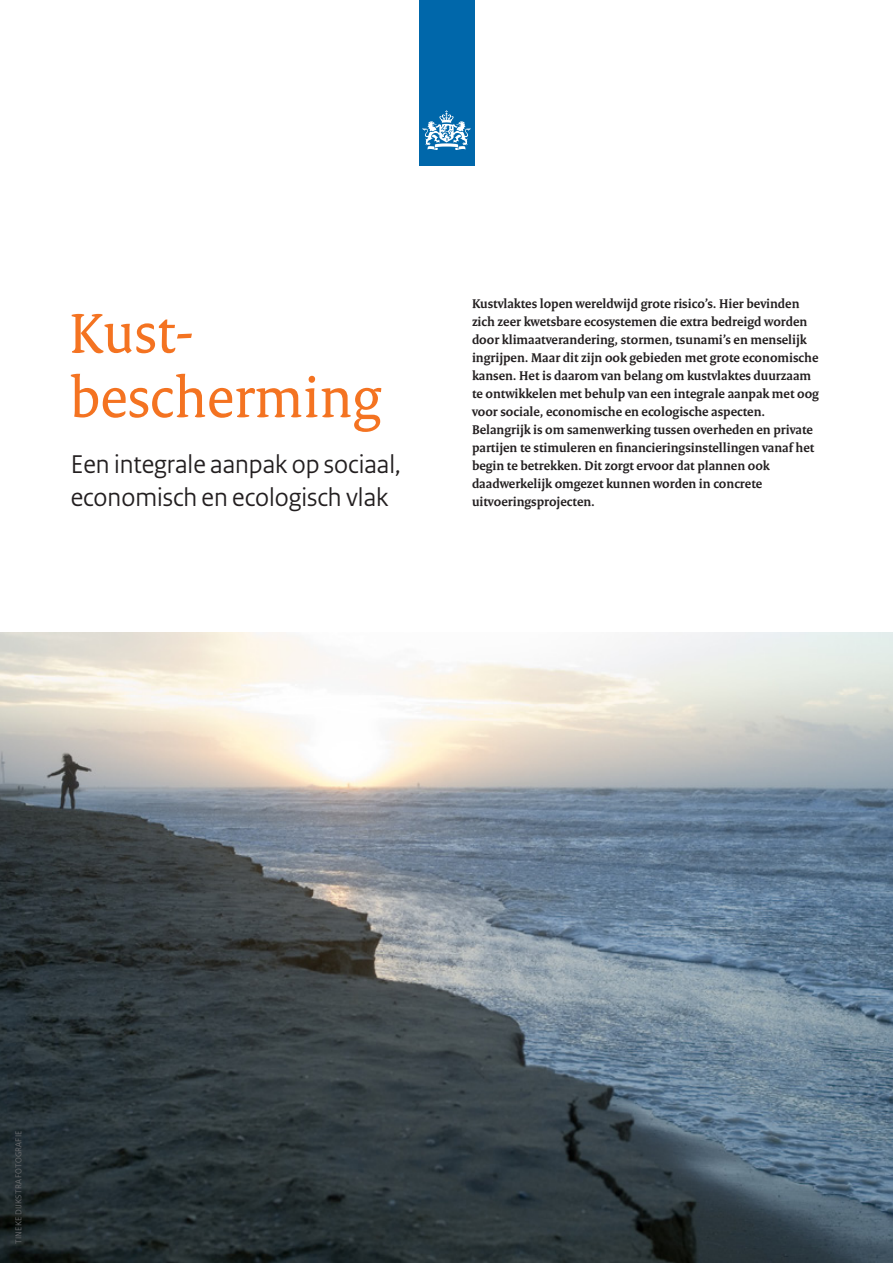
<style>
.page{position:relative;width:893px;height:1263px;background:#fff}
.page>*{position:absolute;margin:0;border:0;box-sizing:border-box;transform-origin:0 0}
._02_RO_Subtitel{font:60px/64.5px "Rijksoverheid Serif";color:#f47321}
._02_RO_Subtitel-2{font:27px "Rijksoverheid Sans";color:#231f20}
._09_RO_Inleiding{font:700 13.5px/18px "Rijksoverheid Serif";color:#231f20}
._04_RO_Paragraafkop{font:9px "Rijksoverheid Sans TT";letter-spacing:.02em;color:#6c6d70}
</style>
<div class="page">
<img style="left:0;top:633px;width:893px;height:630px">
<div style="left:419px;top:0;width:55px;height:166px;background:#0067aa"></div>
<svg style="left:423px;top:110px;width:47px;height:40px"></svg>
<p class="_02_RO_Subtitel" style="left:69px;top:300px;width:313px">Kust&shy;bescherming</p>
<p class="_02_RO_Subtitel-2" style="left:71px;top:449px;width:331px">Een integrale aanpak op sociaal,</p>
<p class="_02_RO_Subtitel-2" style="left:71px;top:482px;width:319px">economisch en ecologisch vlak</p>
<p class="_09_RO_Inleiding" style="left:472px;top:294px;width:348px">Kustvlaktes lopen wereldwijd grote risico’s. Hier bevinden zich zeer kwetsbare ecosystemen die extra bedreigd worden door klimaatverandering, stormen, tsunami’s en menselijk ingrijpen. Maar dit zijn ook gebieden met grote economische kansen. Het is daarom van belang om kustvlaktes duurzaam te ontwikkelen met behulp van een integrale aanpak met oog voor sociale, economische en ecologische aspecten.<br>Belangrijk is om samenwerking tussen overheden en private partijen te stimuleren en financieringsinstellingen vanaf het begin te betrekken. Dit zorgt ervoor dat plannen ook daadwerkelijk omgezet kunnen worden in concrete uitvoeringsprojecten.</p>
<p class="_04_RO_Paragraafkop" style="left:13px;top:1244px;width:115px;rotate:-90deg">TINEKE DIJKSTRA FOTOGRAFIE</p>
</div>
